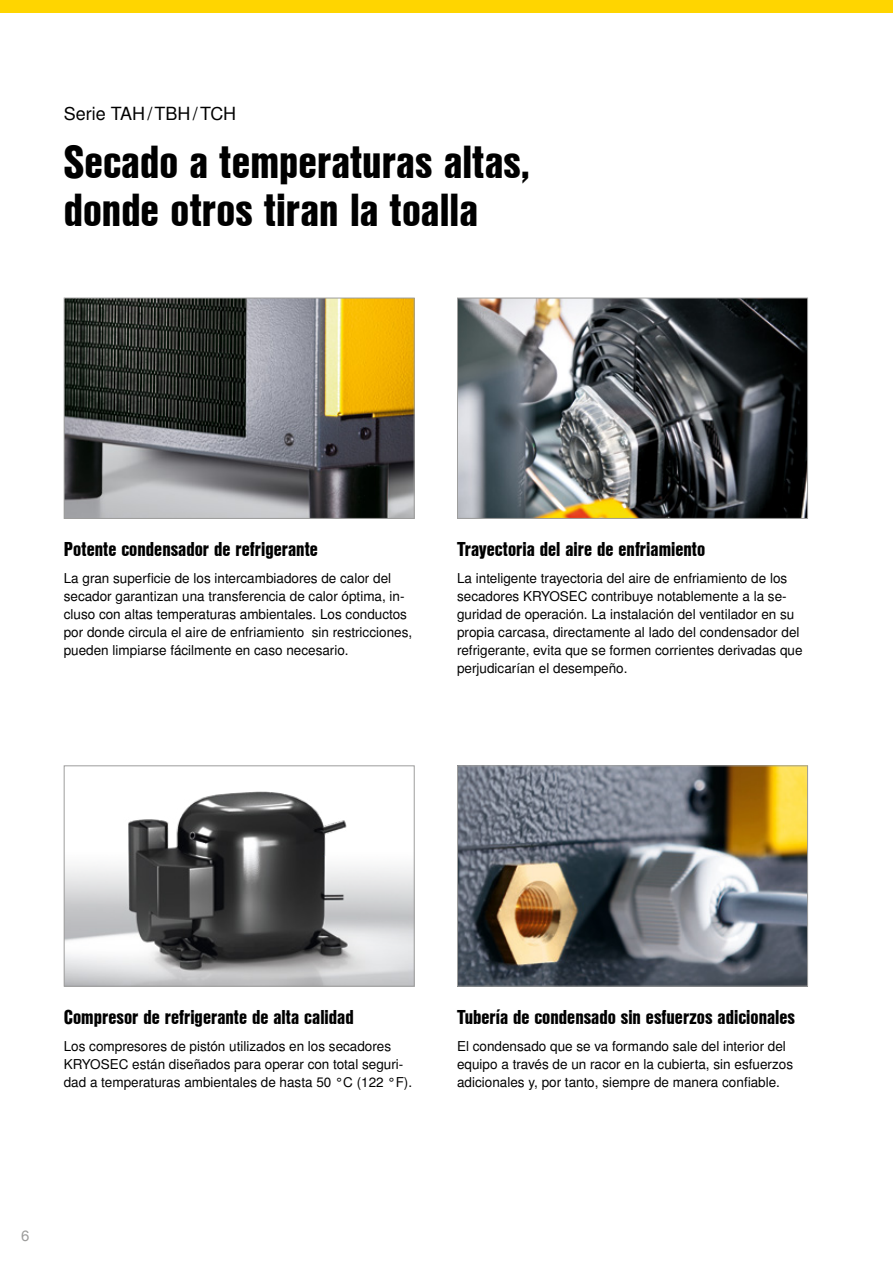
<style>
.page{position:relative;width:893px;height:1263px;background:#fff}
.page>*{position:absolute;margin:0;border:0;box-sizing:border-box;transform-origin:0 0}
.t1{font:45px/48px "Nimbus San L Bla Con";color:#000}
.t2{font:19.5px "Nimbus San L Bla Con";color:#000}
.t3{font:18px "Nimbus San L";color:#000}
.t4{font:15px "Nimbus San L";color:#9d9d9c}
.t5{font:13.5px/18px "Nimbus San L";color:#000}
</style>
<div class="page">
<div style="left:0;top:0;width:893px;height:13px;background:#ffd500"></div>
<img style="left:66px;top:300px;width:347px;height:217px">
<div style="left:64px;top:298px;width:351px;height:221px;border:1px solid #9d9d9c"></div>
<img style="left:459px;top:767px;width:347px;height:217px">
<div style="left:457px;top:765px;width:351px;height:221px;border:1px solid #9d9d9c"></div>
<img style="left:459px;top:300px;width:347px;height:217px">
<div style="left:457px;top:298px;width:351px;height:221px;border:1px solid #9d9d9c"></div>
<img style="left:66px;top:791px;width:347px;height:193px">
<div style="left:64px;top:765px;width:351px;height:221px;border:1px solid #9d9d9c"></div>
<h3 class="t3" style="left:64px;top:103px;width:174px">Serie TAH/TBH/TCH</h3>
<h1 class="t1" style="left:64px;top:136px;width:468px">Secado a temperaturas altas, donde otros tiran la toalla</h1>
<h2 class="t2" style="left:64px;top:535px;width:256px">Potente condensador de refrigerante</h2>
<p class="t5" style="left:64px;top:570px;width:350px">La gran superficie de los intercambiadores de calor del secador garantizan una transferencia de calor óptima, in&shy;cluso con altas temperaturas ambientales. Los conductos por donde circula el aire de enfriamiento sin restricciones, pueden limpiarse fácilmente en caso necesario.</p>
<h2 class="t2" style="left:457px;top:535px;width:250px">Trayectoria del aire de enfriamiento</h2>
<p class="t5" style="left:457px;top:570px;width:347px">La inteligente trayectoria del aire de enfriamiento de los secadores KRYOSEC contribuye notablemente a la se&shy;guridad de operación. La instalación del ventilador en su propia carcasa, directamente al lado del condensador del refrigerante, evita que se formen corrientes derivadas que perjudicarían el desempeño.</p>
<h2 class="t2" style="left:64px;top:1003px;width:291px">Compresor de refrigerante de alta calidad</h2>
<p class="t5" style="left:64px;top:1038px;width:350px">Los compresores de pistón utilizados en los secadores<br>KRYOSEC están diseñados para operar con total seguri&shy;dad a temperaturas ambientales de hasta 50 °C (122 °F).</p>
<h2 class="t2" style="left:457px;top:1003px;width:339px">Tubería de condensado sin esfuerzos adicionales</h2>
<p class="t5" style="left:457px;top:1038px;width:337px">El condensado que se va formando sale del interior del equipo a través de un racor en la cubierta, sin esfuerzos adicionales y, por tanto, siempre de manera confiable.</p>
<p class="t4" style="left:21px;top:1226px;width:10px">6</p>
</div>
